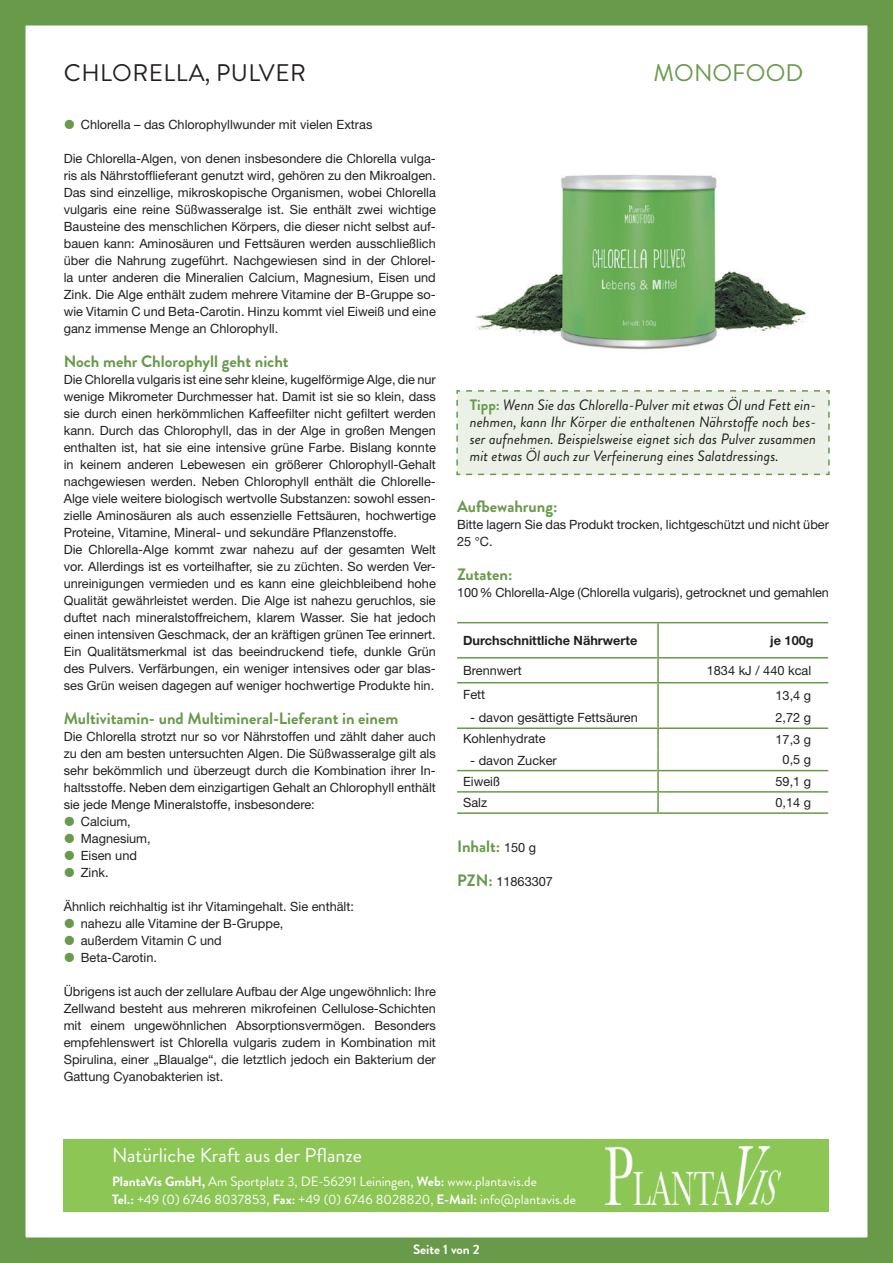
<style>
.page{position:relative;width:893px;height:1263px;background:#fff}
.page>*{position:absolute;margin:0;border:0;box-sizing:border-box;transform-origin:0 0}
.t1{font:24px "Brandon Grotesque";letter-spacing:.02em;color:#231f20}
.t2{font:24px "Brandon Grotesque";color:#689a4a}
.t3{font:20.1px "Brandon Grotesque";color:#fff}
.t4{font:700 16.5px "Brandon Grotesque";color:#689a4a}
.t5{font:italic 15px/17px "Brandon Grotesque";color:#231f20;text-align:justify}
.t6{font:13.5px/18px "Brandon Grotesque";letter-spacing:.005em;color:#fff}
.t7{font:700 13.5px "Brandon Grotesque";color:#fff}
.t8{font:12.75px/17px "Helvetica Neue LT Std";color:#231f20}
.t9{font:700 12.75px "Helvetica Neue LT Std";color:#231f20}
.s1{font-weight:700;font-style:normal;color:#689a4a}
.s2{font-family:"Helvetica Neue LT Std";font-weight:400;font-size:12.75px;color:#231f20}
.s3{font-family:"Brandon Grotesque";font-weight:700;font-size:16.5px;color:#689a4a}
.s4{font-weight:700}
</style>
<div class="page">
<div style="left:0;top:0;width:893px;height:1263px;border:26px solid #689a4a"></div>
<div style="left:64px;top:1140px;width:765px;height:72px;background:#8cc655"></div>
<img style="left:605px;top:1147px;width:175px;height:58px">
<img style="left:475px;top:175px;width:331px;height:175px">
<div style="left:456px;top:390px;width:374px;height:86px;background:#ebf1e6"></div>
<hr style="left:457px;top:622px;width:201px;height:1px;background:#689a4a">
<hr style="left:657px;top:623px;width:2px;height:34px;background:#689a4a">
<hr style="left:658px;top:622px;width:170px;height:1px;background:#689a4a">
<hr style="left:457px;top:657px;width:201px;height:1px;background:#689a4a">
<hr style="left:657px;top:658px;width:2px;height:24px;background:#689a4a">
<hr style="left:658px;top:657px;width:170px;height:1px;background:#689a4a">
<hr style="left:457px;top:682px;width:201px;height:1px;background:#689a4a">
<hr style="left:657px;top:683px;width:2px;height:24px;background:#689a4a">
<hr style="left:658px;top:682px;width:170px;height:1px;background:#689a4a">
<hr style="left:657px;top:707px;width:2px;height:20px;background:#689a4a">
<hr style="left:457px;top:727px;width:201px;height:2px;background:#689a4a">
<hr style="left:457px;top:770px;width:201px;height:1px;background:#689a4a">
<hr style="left:457px;top:791px;width:201px;height:2px;background:#689a4a">
<hr style="left:457px;top:812px;width:201px;height:2px;background:#689a4a">
<hr style="left:657px;top:729px;width:2px;height:20px;background:#689a4a">
<hr style="left:657px;top:749px;width:2px;height:21px;background:#689a4a">
<hr style="left:657px;top:771px;width:2px;height:20px;background:#689a4a">
<svg style="left:657px;top:793px;width:2px;height:19px"></svg>
<hr style="left:658px;top:727px;width:170px;height:2px;background:#689a4a">
<hr style="left:658px;top:770px;width:170px;height:1px;background:#689a4a">
<hr style="left:658px;top:791px;width:170px;height:2px;background:#689a4a">
<hr style="left:658px;top:812px;width:170px;height:2px;background:#689a4a">
<h1 class="t1" style="left:64px;top:56px;width:243px">CHLORELLA, PULVER</h1>
<p class="t8" style="left:81px;top:116px;width:293px">Chlorella – das Chlorophyllwunder mit vielen Extras</p>
<p class="t8" style="left:64px;top:150px;width:374px;text-align:justify">Die Chlorella-Algen, von denen insbesondere die Chlorella vulga&shy;ris als Nährstofflieferant genutzt wird, gehören zu den Mikroalgen.<br>Das sind einzellige, mikroskopische Organismen, wobei Chlorella vulgaris eine reine Süßwasseralge ist. Sie enthält zwei wichtige Bausteine des menschlichen Körpers, die dieser nicht selbst auf&shy;bauen kann: Aminosäuren und Fettsäuren werden ausschließlich über die Nahrung zugeführt. Nachgewiesen sind in der Chlorel&shy;la unter anderen die Mineralien Calcium, Magnesium, Eisen und Zink. Die Alge enthält zudem mehrere Vitamine der B-Gruppe so&shy;wie Vitamin C und Beta-Carotin. Hinzu kommt viel Eiweiß und eine ganz immense Menge an Chlorophyll.</p>
<p class="t4" style="left:64px;top:350px;width:226px">Noch mehr Chlorophyll geht nicht</p>
<p class="t8" style="left:64px;top:371px;width:374px">Die Chlorella vulgaris ist eine sehr kleine, kugelförmige Alge, die nur wenige Mikrometer Durchmesser hat. Damit ist sie so klein, dass sie durch einen herkömmlichen Kaffeefilter nicht gefiltert werden kann. Durch das Chlorophyll, das in der Alge in großen Mengen enthalten ist, hat sie eine intensive grüne Farbe. Bislang konnte in keinem anderen Lebewesen ein größerer Chlorophyll-Gehalt nachgewiesen werden. Neben Chlorophyll enthält die Chlorelle-Alge viele weitere biologisch wertvolle Substanzen: sowohl essen&shy;zielle Aminosäuren als auch essenzielle Fettsäuren, hochwertige Proteine, Vitamine, Mineral- und sekundäre Pflanzenstoffe.<br>Die Chlorella-Alge kommt zwar nahezu auf der gesamten Welt vor. Allerdings ist es vorteilhafter, sie zu züchten. So werden Ver&shy;unreinigungen vermieden und es kann eine gleichbleibend hohe Qualität gewährleistet werden. Die Alge ist nahezu geruchlos, sie duftet nach mineralstoffreichem, klarem Wasser. Sie hat jedoch einen intensiven Geschmack, der an kräftigen grünen Tee erinnert.<br>Ein Qualitätsmerkmal ist das beeindruckend tiefe, dunkle Grün des Pulvers. Verfärbungen, ein weniger intensives oder gar blas&shy;ses Grün weisen dagegen auf weniger hochwertige Produkte hin.</p>
<p class="t4" style="left:64px;top:707px;width:336px">Multivitamin- und Multimineral-Lieferant in einem</p>
<p class="t8" style="left:64px;top:728px;width:374px">Die Chlorella strotzt nur so vor Nährstoffen und zählt daher auch</p>
<p class="t8" style="left:64px;top:745px;width:374px">zu den am besten untersuchten Algen. Die Süßwasseralge gilt als</p>
<p class="t8" style="left:64px;top:762px;width:374px">sehr bekömmlich und überzeugt durch die Kombination ihrer In-</p>
<p class="t8" style="left:64px;top:779px;width:374px">haltsstoffe. Neben dem einzigartigen Gehalt an Chlorophyll enthält</p>
<p class="t8" style="left:64px;top:796px;width:253px">sie jede Menge Mineralstoffe, insbesondere:</p>
<p class="t8" style="left:81px;top:813px;width:52px">Calcium,</p>
<p class="t8" style="left:81px;top:830px;width:71px">Magnesium,</p>
<p class="t8" style="left:81px;top:847px;width:58px">Eisen und</p>
<p class="t8" style="left:81px;top:864px;width:29px">Zink.</p>
<p class="t8" style="left:81px;top:898px;width:275px;text-indent:-17px">Ähnlich reichhaltig ist ihr Vitamingehalt. Sie enthält: nahezu alle Vitamine der B-Gruppe,<br>außerdem Vitamin C und<br>Beta-Carotin.</p>
<p class="t8" style="left:64px;top:983px;width:374px;text-align:justify">Übrigens ist auch der zellulare Aufbau der Alge ungewöhnlich: Ihre Zellwand besteht aus mehreren mikrofeinen Cellulose-Schichten mit einem ungewöhnlichen Absorptionsvermögen. Besonders empfehlenswert ist Chlorella vulgaris zudem in Kombination mit Spirulina, einer „Blaualge“, die letztlich jedoch ein Bakterium der Gattung Cyanobakterien ist.</p>
<h1 class="t2" style="left:654px;top:56px;width:151px">MONOFOOD</h1>
<p class="t5" style="left:470px;top:396px;width:348px"><span class="s1">Tipp:</span> Wenn Sie das Chlorella-Pulver mit etwas Öl und Fett ein&shy;nehmen, kann Ihr Körper die enthaltenen Nährstoffe noch bes&shy;ser aufnehmen. Beispielsweise eignet sich das Pulver zusammen mit etwas Öl auch zur Verfeinerung eines Salatdressings.</p>
<p class="t4" style="left:457px;top:495px;width:102px">Aufbewahrung:</p>
<p class="t8" style="left:457px;top:516px;width:373px">Bitte lagern Sie das Produkt trocken, lichtgeschützt und nicht über<br>25 °C.</p>
<p class="t4" style="left:457px;top:563px;width:57px">Zutaten:</p>
<p class="t8" style="left:457px;top:584px;width:373px">100% Chlorella-Alge (Chlorella vulgaris), getrocknet und gemahlen</p>
<p class="t9" style="left:463px;top:632px;width:176px">Durchschnittliche Nährwerte</p>
<p class="t9" style="left:770px;top:632px;width:45px">je 100g</p>
<p class="t8" style="left:463px;top:662px;width:60px">Brennwert</p>
<p class="t8" style="left:707px;top:662px;width:106px">1834 kJ / 440 kcal</p>
<p class="t8" style="left:463px;top:686px;width:24px">Fett</p>
<p class="t8" style="left:775px;top:687px;width:37px">13,4 g</p>
<p class="t8" style="left:470px;top:709px;width:169px">- davon gesättigte Fettsäuren</p>
<p class="t8" style="left:775px;top:709px;width:37px">2,72 g</p>
<p class="t8" style="left:463px;top:730px;width:84px">Kohlenhydrate</p>
<p class="t8" style="left:775px;top:730px;width:37px">17,3 g</p>
<p class="t8" style="left:470px;top:751px;width:88px">- davon Zucker</p>
<p class="t8" style="left:783px;top:751px;width:30px">0,5 g</p>
<p class="t8" style="left:463px;top:773px;width:39px">Eiweiß</p>
<p class="t8" style="left:775px;top:773px;width:37px">59,1 g</p>
<p class="t8" style="left:463px;top:794px;width:26px">Salz</p>
<p class="t8" style="left:775px;top:794px;width:37px">0,14 g</p>
<p class="t4" style="left:457px;top:835px;width:81px">Inhalt: <span class="s2">150 g</span></p>
<p class="t8" style="left:457px;top:873px;width:97px"><span class="s3">PZN:</span> 11863307</p>
<h2 class="t3" style="left:112px;top:1141px;width:251px">Natürliche Kraft aus der Pflanze</h2>
<p class="t6" style="left:112px;top:1173px;width:465px"><span class="s4">PlantaVis GmbH,</span> Am Sportplatz 3, DE-56291 Leiningen, <span class="s4">Web:</span> www.plantavis.de<br><span class="s4">Tel.:</span> +49 (0) 6746 8037853, <span class="s4">Fax:</span> +49 (0) 6746 8028820, <span class="s4">E-Mail:</span> info@plantavis.de</p>
<p class="t7" style="left:413px;top:1240px;width:68px">Seite 1 von 2</p>
</div>
